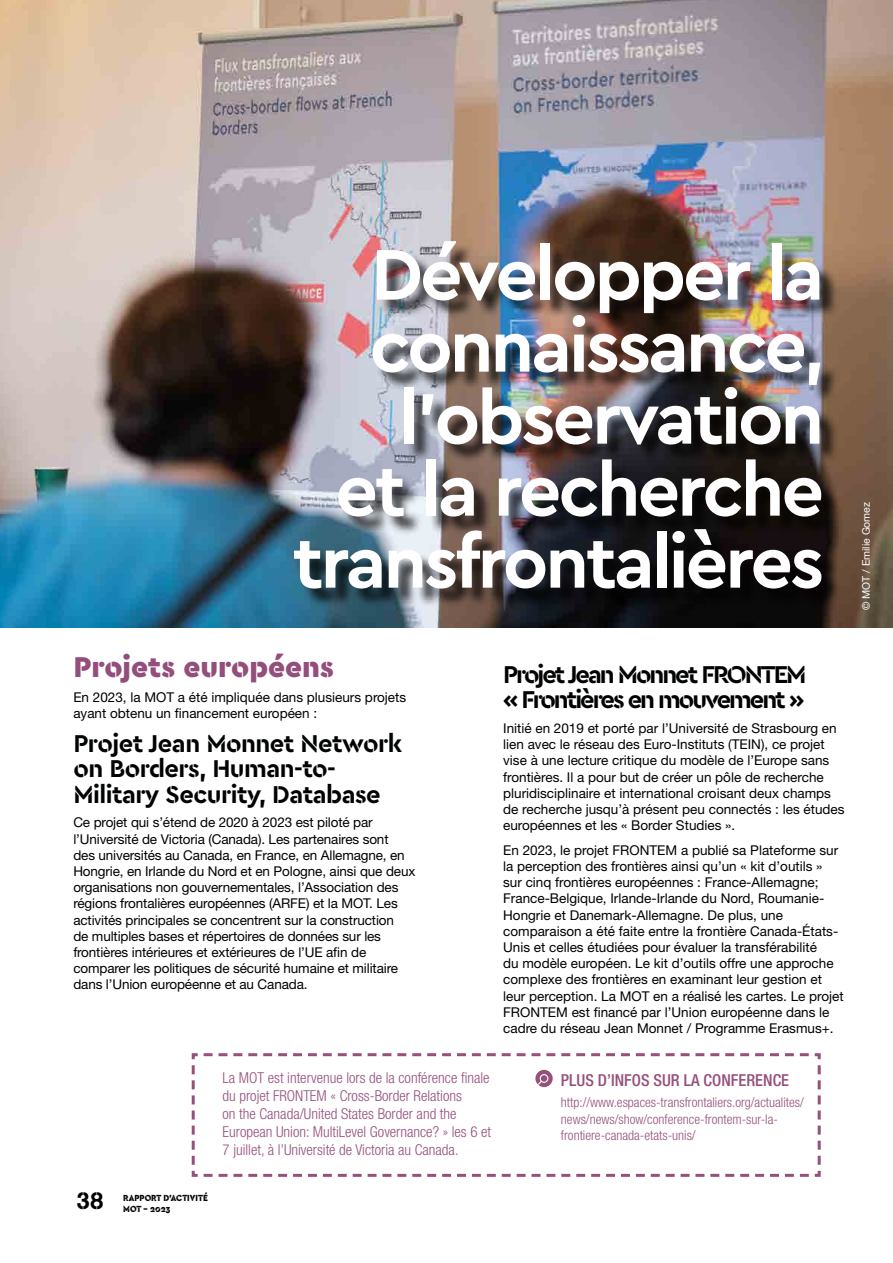
<style>
.page{position:relative;width:893px;height:1263px;background:#fff}
.page>*{position:absolute;margin:0;border:0;box-sizing:border-box;transform-origin:0 0}
.t1{font:700 75px/72px "Cera";letter-spacing:-.04em;color:#fff;text-align:right}
.t2{font:900 30px "Cera Stencil PRO";color:#944e7c}
.t3{font:700 25.5px/25.5px "Cera Stencil PRO";letter-spacing:-.025em;color:#010202}
.t4{font:700 25.5px/25.5px "Cera Stencil PRO";letter-spacing:-.08em;color:#010202}
.t5{font:24px "AG Book Stencil";color:#000}
.t6{font:500 condensed 16.5px "Helvetica Neue LT Std";color:#96507c}
.t7{font:300 condensed 15px/18px "Helvetica Neue LT Std";color:#95507c}
.t8{font:13.5px/16.2px "Helvetica Neue LT Std";color:#000}
.t9{font:300 condensed 13.5px/16.2px "Helvetica Neue LT Std";color:#96507c}
.t10{font:10.5px "Helvetica Neue LT Std";color:#fff}
.t11{font:900 9.3px "Cera Stencil PRO";color:#000;scale:.91 1}
</style>
<div class="page">
<img style="left:0;top:0;width:893px;height:627px">
<div style="left:296px;top:243px;width:545px;height:364px;background:#000;opacity:.75"></div>
<svg style="left:191px;top:1053px;width:630px;height:124px"></svg>
<div style="left:535px;top:1070px;width:18px;height:17px;background:#96507c;border-radius:50%"></div>
<svg style="left:536px;top:1073px;width:13px;height:13px"></svg>
<h1 class="t1" style="left:293px;top:235px;width:533px">Développer la connaissance, l’observation<br>et la recherche transfrontalières</h1>
<h2 class="t2" style="left:73px;top:647px;width:262px">Projets européens</h2>
<p class="t8" style="left:73px;top:688px;width:334px">En 2023, la MOT a été impliquée dans plusieurs projets ayant obtenu un financement européen :</p>
<h3 class="t3" style="left:73px;top:729px;width:330px">Projet Jean Monnet Network on Borders, Human-to-<br>Military Security, Database</h3>
<p class="t8" style="left:73px;top:814px;width:344px">Ce projet qui s’étend de 2020 à 2023 est piloté par l’Université de Victoria (Canada). Les partenaires sont<br>des universités au Canada, en France, en Allemagne, en Hongrie, en Irlande du Nord et en Pologne, ainsi que deux organisations non gouvernementales, l’Association des régions frontalières européennes (ARFE) et la MOT. Les activités principales se concentrent sur la construction<br>de multiples bases et répertoires de données sur les frontières intérieures et extérieures de l’UE afin de comparer les politiques de sécurité humaine et militaire dans l’Union européenne et au Canada.</p>
<h3 class="t4" style="left:503px;top:660px;width:305px">Projet Jean Monnet FRONTEM « Frontières en mouvement »</h3>
<p class="t8" style="left:503px;top:720px;width:343px">Initié en 2019 et porté par l’Université de Strasbourg en lien avec le réseau des Euro-Instituts (TEIN), ce projet vise à une lecture critique du modèle de l’Europe sans frontières. Il a pour but de créer un pôle de recherche pluridisciplinaire et international croisant deux champs de recherche jusqu’à présent peu connectés : les études européennes et les « Border Studies ».</p>
<p class="t8" style="left:503px;top:842px;width:342px">En 2023, le projet FRONTEM a publié sa Plateforme sur la perception des frontières ainsi qu’un « kit d’outils » sur cinq frontières européennes : France-Allemagne; France-Belgique, Irlande-Irlande du Nord, Roumanie-Hongrie et Danemark-Allemagne. De plus, une comparaison a été faite entre la frontière Canada-États-Unis et celles étudiées pour évaluer la transférabilité<br>du modèle européen. Le kit d’outils offre une approche complexe des frontières en examinant leur gestion et leur perception. La MOT en a réalisé les cartes. Le projet FRONTEM est financé par l’Union européenne dans le cadre du réseau Jean Monnet / Programme Erasmus+.</p>
<h3 class="t5" style="left:77px;top:1186px;width:28px">38</h3>
<p class="t11" style="left:123px;top:1192px;width:94px">RAPPORT D’ACTIVITÉ</p>
<p class="t11" style="left:123px;top:1202px;width:53px">MOT - 2023</p>
<p class="t7" style="left:223px;top:1068px;width:270px">La MOT est intervenue lors de la conférence finale du projet FRONTEM « Cross-Border Relations<br>on the Canada/United States Border and the European Union: MultiLevel Governance? » les 6 et 7 juillet, à l’Université de Victoria au Canada.</p>
<p class="t6" style="left:561px;top:1070px;width:230px">PLUS D’INFOS SUR LA CONFERENCE</p>
<p class="t9" style="left:561px;top:1094px;width:244px">http://www.espaces-transfrontaliers.org/actualites/ news/news/show/conference-frontem-sur-la&shy;frontiere-canada-etats-unis/</p>
<p class="t10" style="left:860px;top:610px;width:110px;rotate:-90deg">© MOT / Emilie Gomez</p>
</div>
